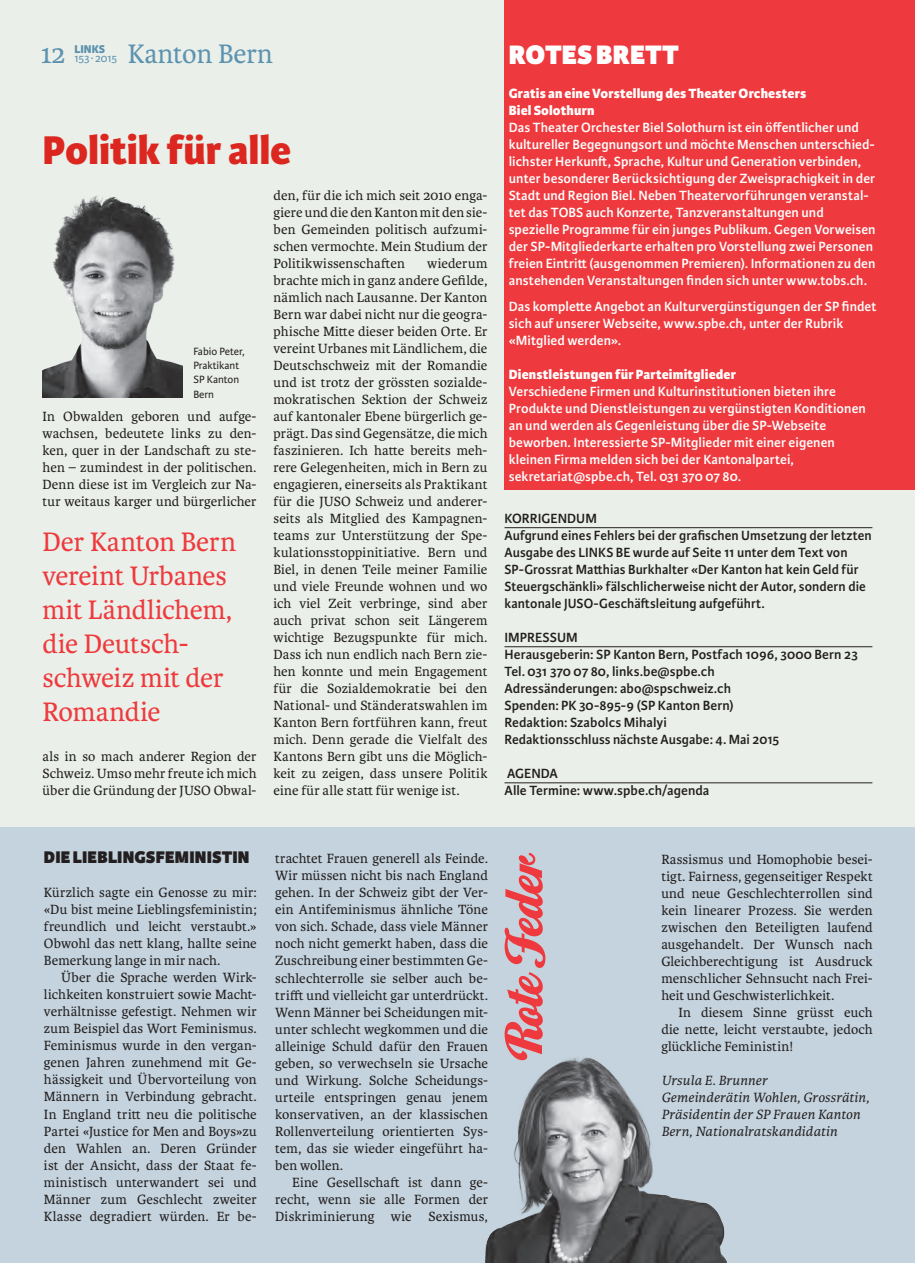
<style>
.page{position:relative;width:915px;height:1263px;background:#fff}
.page>*{position:absolute;margin:0;border:0;box-sizing:border-box;transform-origin:0 0}
.t1{font:54px "Home Run Script";color:#ee3a3e}
.t2{font:800 42.75px "Karmina Sans";color:#db2720}
.t3{font:28.5px/34px "Karmina";letter-spacing:-.005em;color:#ee3a3e}
.t4{font:28.5px "Karmina";color:#5e93b0}
.t5{font:800 28.5px "Karmina Sans";color:#fff}
.t6{font:800 18px "Karmina Sans";letter-spacing:.01em;color:#231f20}
.t7{font:14.25px/17px "Karmina";letter-spacing:.01em;color:#231f20;text-align:justify}
.t8{font:600 14.25px/17px "Karmina Sans";letter-spacing:.005em;color:#fff}
.t9{font:600 14.25px/17px "Karmina Sans";letter-spacing:.005em;color:#231f20}
.t10{font:italic 14.25px/17px "Karmina";letter-spacing:.01em;color:#231f20}
.t11{font:800 14.25px/17px "Karmina Sans";letter-spacing:.01em;color:#fff}
.t12{font:12px "Karmina Sans";letter-spacing:-.015em;color:#5e93b0}
.t13{font:800 12px "Karmina Sans";color:#5e93b0}
.t14{font:11.25px/14.1px "Karmina Sans";color:#231f20}
</style>
<div class="page">
<div style="left:0;top:0;width:914px;height:1263px;background:#eaf0e9"></div>
<div style="left:504px;top:0;width:410px;height:489px;background:#ee3a3e"></div>
<div style="left:0;top:828px;width:914px;height:435px;background:#c4d3dd"></div>
<hr style="left:504px;top:527px;width:368px;height:1px;background:#231f20">
<hr style="left:504px;top:646px;width:368px;height:1px;background:#231f20">
<hr style="left:504px;top:782px;width:368px;height:1px;background:#231f20">
<img style="left:485px;top:1057px;width:242px;height:206px">
<img style="left:43px;top:195px;width:140px;height:203px">
<p class="t12" style="left:74px;top:52px;width:44px">153 ∙ 2015</p>
<h3 class="t4" style="left:128px;top:38px;width:147px">Kanton Bern</h3>
<h3 class="t4" style="left:40px;top:38px;width:27px">12</h3>
<p class="t13" style="left:74px;top:43px;width:32px">LINKS</p>
<h2 class="t2" style="left:43px;top:125px;width:250px">Politik für alle</h2>
<p class="t14" style="left:193px;top:345px;width:53px">Fabio Peter,<br>Praktikant<br>SP Kanton<br>Bern</p>
<p class="t7" style="left:43px;top:408px;width:215px">In Obwalden geboren und aufge&shy;wachsen, bedeutete links zu den&shy;ken, quer in der Landschaft zu ste&shy;hen – zumindest in der politischen.<br>Denn diese ist im Vergleich zur Na&shy;tur weitaus karger und bürgerlicher</p>
<h3 class="t3" style="left:43px;top:525px;width:195px">Der Kanton Bern vereint Urbanes mit Ländlichem, die Deutsch&shy;schweiz mit der<br>Romandie</h3>
<p class="t7" style="left:43px;top:748px;width:215px">als in so mach anderer Region der Schweiz. Umso mehr freute ich mich über die Gründung der JUSO Obwal-</p>
<p class="t7" style="left:273px;top:187px;width:215px">den, für die ich mich seit 2010 enga&shy;giere und die den Kanton mit den sie&shy;ben Gemeinden politisch aufzumi&shy;schen vermochte. Mein Studium der Politikwissenschaften</p>
<p class="t7" style="left:273px;top:255px;width:215px;text-indent:153px">wiederum brachte mich in ganz andere Gefilde, nämlich nach Lausanne. Der Kanton Bern war dabei nicht nur die geogra&shy;phische Mitte dieser beiden Orte. Er vereint Urbanes mit Ländlichem, die Deutschschweiz mit der Romandie und ist trotz der grössten sozialde&shy;mokratischen Sektion der Schweiz auf kantonaler Ebene bürgerlich ge&shy;prägt. Das sind Gegensätze, die mich faszinieren. Ich hatte bereits meh&shy;rere Gelegenheiten, mich in Bern zu engagieren, einerseits als Praktikant für die JUSO Schweiz und anderer&shy;seits als Mitglied des Kampagnen&shy;teams zur Unterstützung der Spe&shy;kulationsstoppinitiative. Bern und Biel, in denen Teile meiner Familie und viele Freunde wohnen und wo ich viel Zeit verbringe, sind aber auch privat schon seit Längerem wichtige Bezugspunkte für mich.<br>Dass ich nun endlich nach Bern zie&shy;hen konnte und mein Engagement für die Sozialdemokratie bei den National- und Ständeratswahlen im Kanton Bern fortführen kann, freut mich. Denn gerade die Vielfalt des Kantons Bern gibt uns die Möglich&shy;keit zu zeigen, dass unsere Politik eine für alle statt für wenige ist.</p>
<h3 class="t5" style="left:508px;top:38px;width:172px">ROTES BRETT</h3>
<p class="t11" style="left:508px;top:85px;width:299px">Gratis an eine Vorstellung des Theater Orchesters<br>Biel Solothurn</p>
<p class="t8" style="left:508px;top:119px;width:368px">Das Theater Orchester Biel Solothurn ist ein öffentlicher und kultureller Begegnungsort und möchte Menschen unterschied&shy;lichster Herkunft, Sprache, Kultur und Generation verbinden, unter besonderer Berücksichtigung der Zweisprachigkeit in der Stadt und Region Biel. Neben Theatervorführungen veranstal&shy;tet das TOBS auch Konzerte, Tanzveranstaltungen und spezielle Programme für ein junges Publikum. Gegen Vorweisen der SP-Mitgliederkarte erhalten pro Vorstellung zwei Personen freien Eintritt (ausgenommen Premieren). Informationen zu den anstehenden Veranstaltungen finden sich unter www.tobs.ch.</p>
<p class="t8" style="left:508px;top:298px;width:369px">Das komplette Angebot an Kulturvergünstigungen der SP findet sich auf unserer Webseite, www.spbe.ch, unter der Rubrik «Mitglied werden».</p>
<p class="t11" style="left:508px;top:366px;width:229px">Dienstleistungen für Parteimitglieder</p>
<p class="t8" style="left:508px;top:383px;width:358px">Verschiedene Firmen und Kulturinstitutionen bieten ihre Produkte und Dienstleistungen zu vergünstigten Konditionen an und werden als Gegenleistung über die SP-Webseite beworben. Interessierte SP-Mitglieder mit einer eigenen kleinen Firma melden sich bei der Kantonalpartei, sekretariat@spbe.ch, Tel. 031 370 07 80.</p>
<p class="t9" style="left:504px;top:510px;width:368px">KORRIGENDUM<br>Aufgrund eines Fehlers bei der grafischen Umsetzung der letzten Ausgabe des LINKS BE wurde auf Seite 11 unter dem Text von SP-Grossrat Matthias Burkhalter «Der Kanton hat kein Geld für Steuergschänkli» fälschlicherweise nicht der Autor, sondern die kantonale JUSO-Geschäftsleitung aufgeführt.</p>
<p class="t9" style="left:504px;top:629px;width:353px">IMPRESSUM<br>Herausgeberin: SP Kanton Bern, Postfach 1096, 3000 Bern 23<br>Tel. 031 370 07 80, links.be@spbe.ch<br>Adressänderungen: abo@spschweiz.ch<br>Spenden: PK 30-895-9 (SP Kanton Bern)<br>Redaktion: Szabolcs Mihalyi<br>Redaktionsschluss nächste Ausgabe: 4. Mai 2015</p>
<p class="t9" style="left:504px;top:765px;width:206px">AGENDA<br>Alle Termine: www.spbe.ch/agenda</p>
<p class="t6" style="left:44px;top:847px;width:207px">DIE LIEBLINGSFEMINISTIN</p>
<p class="t7" style="left:44px;top:884px;width:214px">Kürzlich sagte ein Genosse zu mir: «Du bist meine Lieblingsfeministin; freundlich und leicht verstaubt.» Obwohl das nett klang, hallte seine Bemerkung lange in mir nach.</p>
<p class="t7" style="left:44px;top:969px;width:214px;text-indent:17px">Über die Sprache werden Wirk&shy;lichkeiten konstruiert sowie Macht&shy;verhältnisse gefestigt. Nehmen wir zum Beispiel das Wort Feminismus.<br>Feminismus wurde in den vergan&shy;genen Jahren zunehmend mit Ge&shy;hässigkeit und Übervorteilung von Männern in Verbindung gebracht.<br>In England tritt neu die politische Partei «Justice for Men and Boys»zu den Wahlen an. Deren Gründer ist der Ansicht, dass der Staat fe&shy;ministisch unterwandert sei und Männer zum Geschlecht zweiter Klasse degradiert würden. Er be-</p>
<p class="t7" style="left:275px;top:850px;width:214px">trachtet Frauen generell als Feinde.<br>Wir müssen nicht bis nach England gehen. In der Schweiz gibt der Ver&shy;ein Antifeminismus ähnliche Töne von sich. Schade, dass viele Männer noch nicht gemerkt haben, dass die Zuschreibung einer bestimmten Ge&shy;schlechterrolle sie selber auch be&shy;trifft und vielleicht gar unterdrückt.<br>Wenn Männer bei Scheidungen mit&shy;unter schlecht wegkommen und die alleinige Schuld dafür den Frauen geben, so verwechseln sie Ursache und Wirkung. Solche Scheidungs&shy;urteile entspringen genau jenem konservativen, an der klassischen Rollenverteilung orientierten Sys&shy;tem, das sie wieder eingeführt ha&shy;ben wollen.</p>
<p class="t7" style="left:275px;top:1174px;width:214px;text-indent:17px">Eine Gesellschaft ist dann ge&shy;recht, wenn sie alle Formen der Diskriminierung wie Sexismus,</p>
<h1 class="t1" style="left:492px;top:1056px;width:210px;rotate:-90deg">Rote Feder</h1>
<p class="t7" style="left:661px;top:851px;width:213px">Rassismus und Homophobie besei&shy;tigt. Fairness, gegenseitiger Respekt und neue Geschlechterrollen sind kein linearer Prozess. Sie werden zwischen den Beteiligten laufend ausgehandelt. Der Wunsch nach Gleichberechtigung ist Ausdruck menschlicher Sehnsucht nach Frei&shy;heit und Geschwisterlichkeit.</p>
<p class="t7" style="left:661px;top:1004px;width:213px;text-indent:17px">In diesem Sinne grüsst euch die nette, leicht verstaubte, jedoch glückliche Feministin!</p>
<p class="t10" style="left:661px;top:1072px;width:209px">Ursula E. Brunner<br>Gemeinderätin Wohlen, Grossrätin,<br>Präsidentin der SP Frauen Kanton<br>Bern, Nationalratskandidatin</p>
</div>
